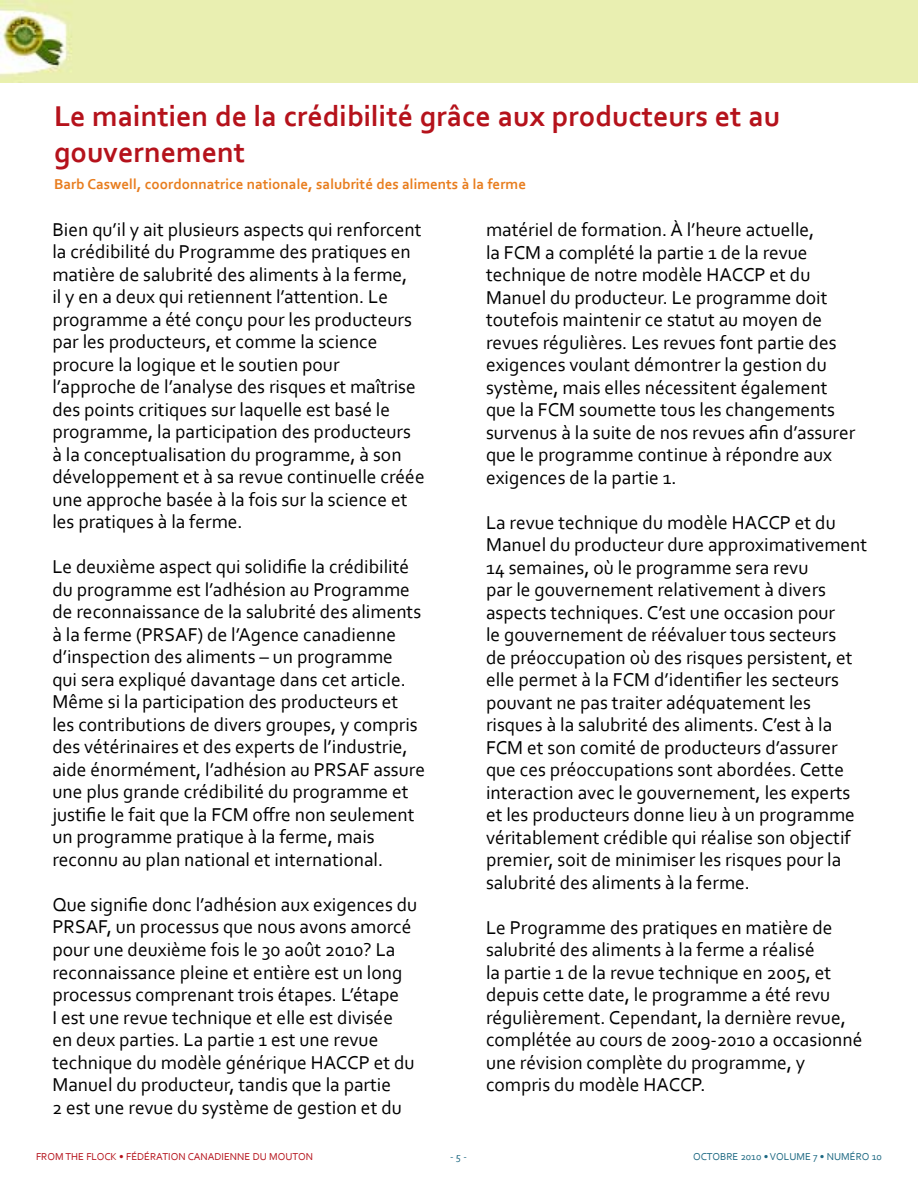
<style>
.page{position:relative;width:918px;height:1188px;background:#fff}
.page>*{position:absolute;margin:0;border:0;box-sizing:border-box;transform-origin:0 0}
.t1{font:700 30px/36px "Corbel";color:#b5121b}
.t2{font:19.5px/22.5px "Corbel";color:#000}
.t3{font:700 15px "Corbel";color:#e87d1e}
.t4{font:10.5px "Corbel";color:#b5121b}
.t5{font:10.5px "Corbel";color:#1c6882}
</style>
<div class="page">
<div style="left:0;top:0;width:918px;height:82px;background:#e9efb1"></div>
<h1 class="t1" style="left:54px;top:97px;width:728px">Le maintien de la crédibilité grâce aux producteurs et au gouvernement</h1>
<p class="t3" style="left:54px;top:175px;width:474px">Barb Caswell, coordonnatrice nationale, salubrité des aliments à la ferme</p>
<p class="t2" style="left:52px;top:218px;width:374px">Bien qu’il y ait plusieurs aspects qui renforcent la crédibilité du Programme des pratiques en matière de salubrité des aliments à la ferme,<br>il y en a deux qui retiennent l’attention. Le programme a été conçu pour les producteurs par les producteurs, et comme la science procure la logique et le soutien pour l’approche de l’analyse des risques et maîtrise des points critiques sur laquelle est basé le programme, la participation des producteurs à la conceptualisation du programme, à son développement et à sa revue continuelle créée une approche basée à la fois sur la science et les pratiques à la ferme.</p>
<p class="t2" style="left:52px;top:555px;width:374px">Le deuxième aspect qui solidifie la crédibilité du programme est l’adhésion au Programme de reconnaissance de la salubrité des aliments à la ferme (PRSAF) de l’Agence canadienne d’inspection des aliments – un programme<br>qui sera expliqué davantage dans cet article.<br>Même si la participation des producteurs et les contributions de divers groupes, y compris des vétérinaires et des experts de l’industrie, aide énormément, l’adhésion au PRSAF assure une plus grande crédibilité du programme et justifie le fait que la FCM offre non seulement un programme pratique à la ferme, mais reconnu au plan national et international.</p>
<p class="t2" style="left:52px;top:893px;width:366px">Que signifie donc l’adhésion aux exigences du PRSAF, un processus que nous avons amorcé pour une deuxième fois le 30 août 2010? La reconnaissance pleine et entière est un long processus comprenant trois étapes. L’étape<br>I est une revue technique et elle est divisée en deux parties. La partie 1 est une revue technique du modèle générique HACCP et du Manuel du producteur, tandis que la partie<br>2 est une revue du système de gestion et du</p>
<p class="t2" style="left:486px;top:218px;width:371px">matériel de formation. À l’heure actuelle,<br>la FCM a complété la partie 1 de la revue technique de notre modèle HACCP et du Manuel du producteur. Le programme doit toutefois maintenir ce statut au moyen de revues régulières. Les revues font partie des exigences voulant démontrer la gestion du système, mais elles nécessitent également que la FCM soumette tous les changements survenus à la suite de nos revues afin d’assurer que le programme continue à répondre aux exigences de la partie 1.</p>
<p class="t2" style="left:486px;top:510px;width:383px">La revue technique du modèle HACCP et du Manuel du producteur dure approximativement 14 semaines, où le programme sera revu<br>par le gouvernement relativement à divers aspects techniques. C’est une occasion pour<br>le gouvernement de réévaluer tous secteurs<br>de préoccupation où des risques persistent, et elle permet à la FCM d’identifier les secteurs pouvant ne pas traiter adéquatement les risques à la salubrité des aliments. C’est à la FCM et son comité de producteurs d’assurer que ces préoccupations sont abordées. Cette interaction avec le gouvernement, les experts et les producteurs donne lieu à un programme véritablement crédible qui réalise son objectif premier, soit de minimiser les risques pour la salubrité des aliments à la ferme.</p>
<p class="t2" style="left:486px;top:915px;width:378px">Le Programme des pratiques en matière de salubrité des aliments à la ferme a réalisé<br>la partie 1 de la revue technique en 2005, et depuis cette date, le programme a été revu régulièrement. Cependant, la dernière revue, complétée au cours de 2009-2010 a occasionné une révision complète du programme, y compris du modèle HACCP.</p>
<p class="t4" style="left:36px;top:1150px;width:278px">FROM THE FLOCK • FÉDÉRATION CANADIENNE DU MOUTON</p>
<p class="t5" style="left:450px;top:1150px;width:18px">- 5 -</p>
<p class="t5" style="left:693px;top:1150px;width:190px">OCTOBRE 2010 • VOLUME 7 • NUMÉRO 10</p>
</div>
